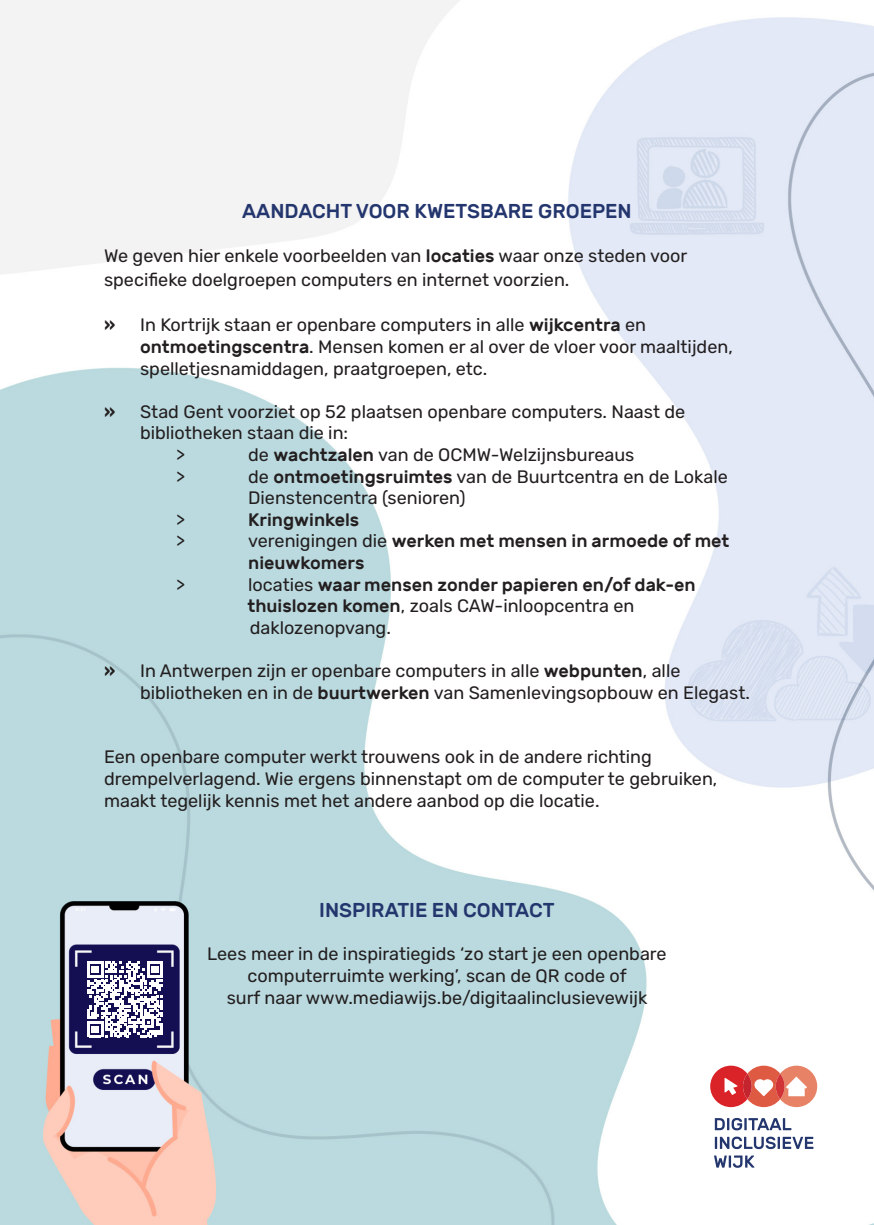
<style>
.page{position:relative;width:874px;height:1225px;background:#fff}
.page>*{position:absolute;margin:0;border:0;box-sizing:border-box;transform-origin:0 0}
.t1{font:500 20px "Rubik";color:#24366e}
.t2{font:18px/21.6px "Rubik";color:#231f20}
.t3{font:500 18px/21.6px "Rubik";color:#231f20}
.s1{font-weight:500}
.s2{font-weight:700}
.s3{font-weight:400}
</style>
<div class="page">
<img style="left:0;top:0;width:873px;height:1225px">
<div style="left:397px;top:49px;width:89px;height:85px;border:4px solid #d13437;border-radius:50%"></div>
<svg style="left:709px;top:1065px;width:107px;height:42px"></svg>
<svg style="left:775px;top:1073px;width:9px;height:26px"></svg>
<svg style="left:714px;top:1118px;width:77px;height:12px"></svg>
<svg style="left:714px;top:1136px;width:99px;height:13px"></svg>
<svg style="left:713px;top:1155px;width:41px;height:12px"></svg>
<svg style="left:87px;top:961px;width:76px;height:76px"></svg>
<p class="t1" style="left:242px;top:200px;width:391px">AANDACHT VOOR KWETSBARE GROEPEN</p>
<p class="t2" style="left:104px;top:244px;width:584px;line-height:24px">We geven hier enkele voorbeelden van <span class="s1">locaties</span> waar onze steden voor specifieke doelgroepen computers en internet voorzien.</p>
<p class="t2" style="left:140px;top:315px;width:594px;text-indent:-36px"><span class="s2">»</span> In Kortrijk staan er openbare computers in alle <span class="s1">wijkcentra</span> en <span class="s1">ontmoetingscentra</span>. Mensen komen er al over de vloer voor maaltijden, spelletjesnamiddagen, praatgroepen, etc.</p>
<p class="t2" style="left:140px;top:401px;width:546px;text-indent:-36px"><span class="s2">»</span> Stad Gent voorziet op 52 plaatsen openbare computers. Naast de bibliotheken staan die in:</p>
<p class="t2" style="left:176px;top:444px;width:10px">&gt;</p>
<p class="t2" style="left:248px;top:444px;width:387px">de <span class="s1">wachtzalen</span> van de OCMW-Welzijnsbureaus</p>
<p class="t2" style="left:176px;top:466px;width:10px">&gt;</p>
<p class="t2" style="left:248px;top:466px;width:481px">de <span class="s1">ontmoetingsruimtes</span> van de Buurtcentra en de Lokale<br>Dienstencentra (senioren)</p>
<p class="t2" style="left:176px;top:509px;width:10px">&gt;</p>
<p class="t3" style="left:248px;top:509px;width:112px">Kringwinkels</p>
<p class="t2" style="left:176px;top:531px;width:10px">&gt;</p>
<p class="t3" style="left:248px;top:530px;width:482px"><span class="s3">verenigingen die</span> werken met mensen in armoede of met nieuwkomers</p>
<p class="t2" style="left:176px;top:574px;width:10px">&gt;</p>
<p class="t3" style="left:248px;top:574px;width:448px"><span class="s3">locaties</span> waar mensen zonder papieren en/of dak-en</p>
<p class="t2" style="left:247px;top:595px;width:388px"><span class="s1">thuislozen komen</span>, zoals CAW-inloopcentra en</p>
<p class="t2" style="left:249px;top:617px;width:143px">daklozenopvang.</p>
<p class="t2" style="left:140px;top:660px;width:611px;text-indent:-36px"><span class="s2">»</span> In Antwerpen zijn er openbare computers in alle <span class="s1">webpunten</span>, alle bibliotheken en in de <span class="s1">buurtwerken</span> van Samenlevingsopbouw en Elegast.</p>
<p class="t2" style="left:104px;top:747px;width:614px">Een openbare computer werkt trouwens ook in de andere richting drempelverlagend. Wie ergens binnenstapt om de computer te gebruiken, maakt tegelijk kennis met het andere aanbod op die locatie.</p>
<p class="t1" style="left:319px;top:899px;width:237px">INSPIRATIE EN CONTACT</p>
<p class="t2" style="left:207px;top:943px;width:460px">Lees meer in de inspiratiegids ‘zo start je een openbare</p>
<p class="t2" style="left:226px;top:965px;width:422px;text-align:center">computerruimte werking’, scan de QR code of<br>surf naar www.mediawijs.be/digitaalinclusievewijk</p>
</div>
